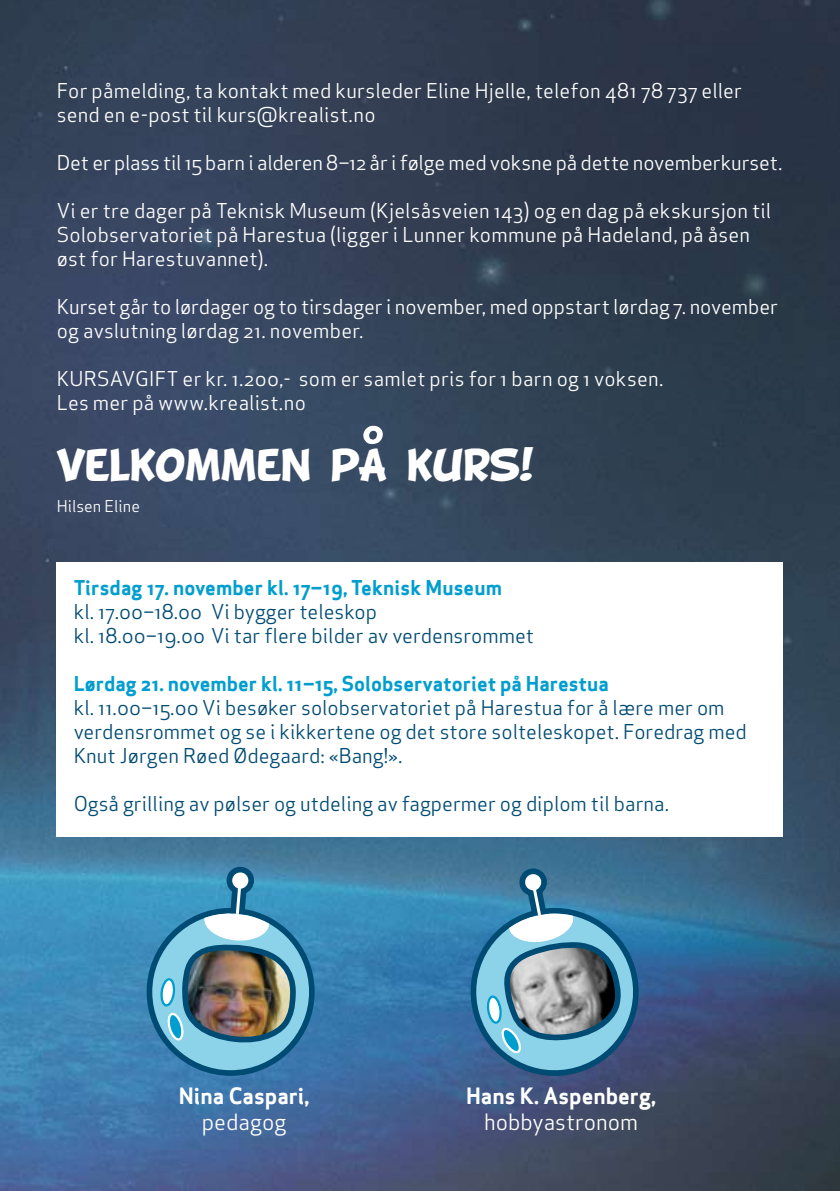
<style>
.page{position:relative;width:840px;height:1191px;background:#fff}
.page>*{position:absolute;margin:0;border:0;box-sizing:border-box;transform-origin:0 0}
.t1{font:36px "BD Cartoon Shout";letter-spacing:.01em;color:#fff}
.t2{font:22px "Apex Sans Bold ST";color:#fff}
.t3{font:22px "Apex Sans Book ST";color:#fff}
.t4{font:20px/24px "Apex Sans Book ST";letter-spacing:.005em;color:#fff}
.t5{font:20px/24px "Apex Sans Book ST";color:#004b73}
.t6{font:20px "Apex Sans Bold ST";color:#009ecf}
.t7{font:16px "Apex Sans Book ST";color:#fff}
</style>
<div class="page">
<img style="left:0;top:0;width:839px;height:1191px">
<div style="left:57px;top:562px;width:725px;height:275px;background:#fff"></div>
<svg style="left:363px;top:426px;width:19px;height:18px"></svg>
<img style="left:145px;top:865px;width:171px;height:212px">
<svg style="left:446px;top:884px;width:214px;height:213px"></svg>
<svg style="left:504px;top:863px;width:73px;height:88px"></svg>
<svg style="left:482px;top:993px;width:42px;height:66px"></svg>
<p class="t4" style="left:57px;top:79px;width:686px">For påmelding, ta kontakt med kursleder Eline Hjelle, telefon 481 78 737 eller send en e-post til kurs@krealist.no</p>
<p class="t4" style="left:57px;top:151px;width:727px">Det er plass til 15 barn i alderen 8–12 år i følge med voksne på dette novemberkurset.</p>
<p class="t4" style="left:57px;top:199px;width:715px">Vi er tre dager på Teknisk Museum (Kjelsåsveien 143) og en dag på ekskursjon til<br>Solobservatoriet på Harestua (ligger i Lunner kommune på Hadeland, på åsen øst for Harestuvannet).</p>
<p class="t4" style="left:57px;top:295px;width:722px">Kurset går to lørdager og to tirsdager i november, med oppstart lørdag 7. november og avslutning lørdag 21. november.</p>
<p class="t4" style="left:57px;top:367px;width:608px">KURSAVGIFT er kr. 1.200,- som er samlet pris for 1 barn og 1 voksen.<br>Les mer på www.krealist.no</p>
<h1 class="t1" style="left:57px;top:447px;width:478px">VELKOMMEN PA KURS!</h1>
<p class="t7" style="left:57px;top:496px;width:85px">Hilsen Eline</p>
<p class="t6" style="left:74px;top:574px;width:429px">Tirsdag 17. november kl. 17–19, Teknisk Museum</p>
<p class="t5" style="left:74px;top:599px;width:461px">kl. 17.00–18.00 Vi bygger teleskop<br>kl. 18.00–19.00 Vi tar flere bilder av verdensrommet</p>
<p class="t6" style="left:74px;top:670px;width:536px">Lørdag 21. november kl. 11–15, Solobservatoriet på Harestua</p>
<p class="t5" style="left:74px;top:695px;width:674px">kl. 11.00–15.00 Vi besøker solobservatoriet på Harestua for å lære mer om verdensrommet og se i kikkertene og det store solteleskopet. Foredrag med<br>Knut Jørgen Røed Ødegaard: «Bang!».</p>
<p class="t5" style="left:74px;top:791px;width:596px">Også grilling av pølser og utdeling av fagpermer og diplom til barna.</p>
<p class="t2" style="left:179px;top:1081px;width:132px">Nina Caspari,</p>
<p class="t3" style="left:202px;top:1107px;width:86px">pedagog</p>
<p class="t2" style="left:466px;top:1081px;width:191px">Hans K. Aspenberg,</p>
<p class="t3" style="left:484px;top:1107px;width:155px">hobbyastronom</p>
</div>
